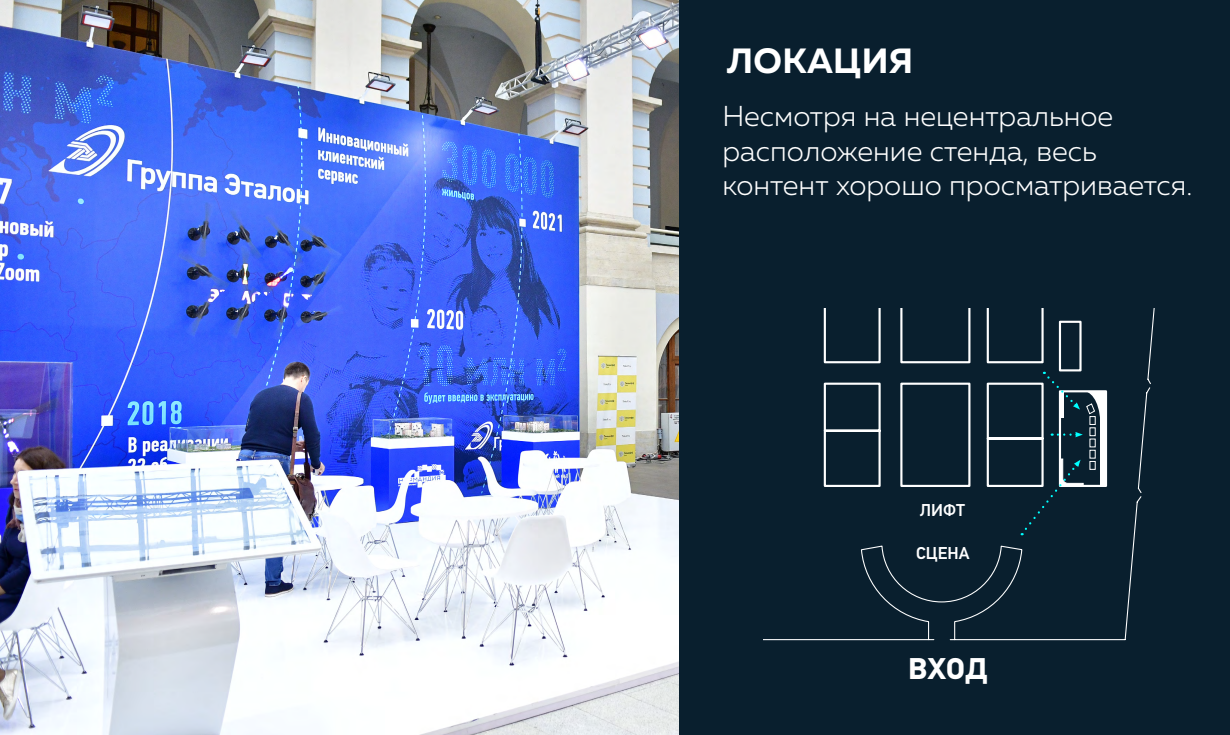
<style>
.page{position:relative;width:1230px;height:735px;background:#091f2e}
.page>*{position:absolute;margin:0;border:0;box-sizing:border-box;transform-origin:0 0}
.t1{font:700 35px "Muller";letter-spacing:.01em;color:#fff}
.t2{font:700 30.12px "PF Din Text Pro";color:#fff}
.t3{font:300 28.75px/34.5px "Muller";color:#fff}
.t4{font:500 17.25px "PF Din Text Pro";color:#fff}
</style>
<div class="page">
<img style="left:0;top:0;width:679px;height:735px">
<svg style="left:764px;top:308px;width:391px;height:333px"></svg>
<svg style="left:764px;top:308px;width:344px;height:180px"></svg>
<svg style="left:1022px;top:372px;width:84px;height:163px"></svg>
<p class="t1" style="left:727px;top:39px;width:188px">ЛОКАЦИЯ</p>
<p class="t3" style="left:722px;top:99px;width:471px">Несмотря на нецентральное расположение стенда, весь контент хорошо просматривается.</p>
<p class="t4" style="left:920px;top:499px;width:47px">ЛИФТ</p>
<p class="t4" style="left:916px;top:543px;width:55px">СЦЕНА</p>
<p class="t2" style="left:908px;top:651px;width:81px">ВХОД</p>
</div>
